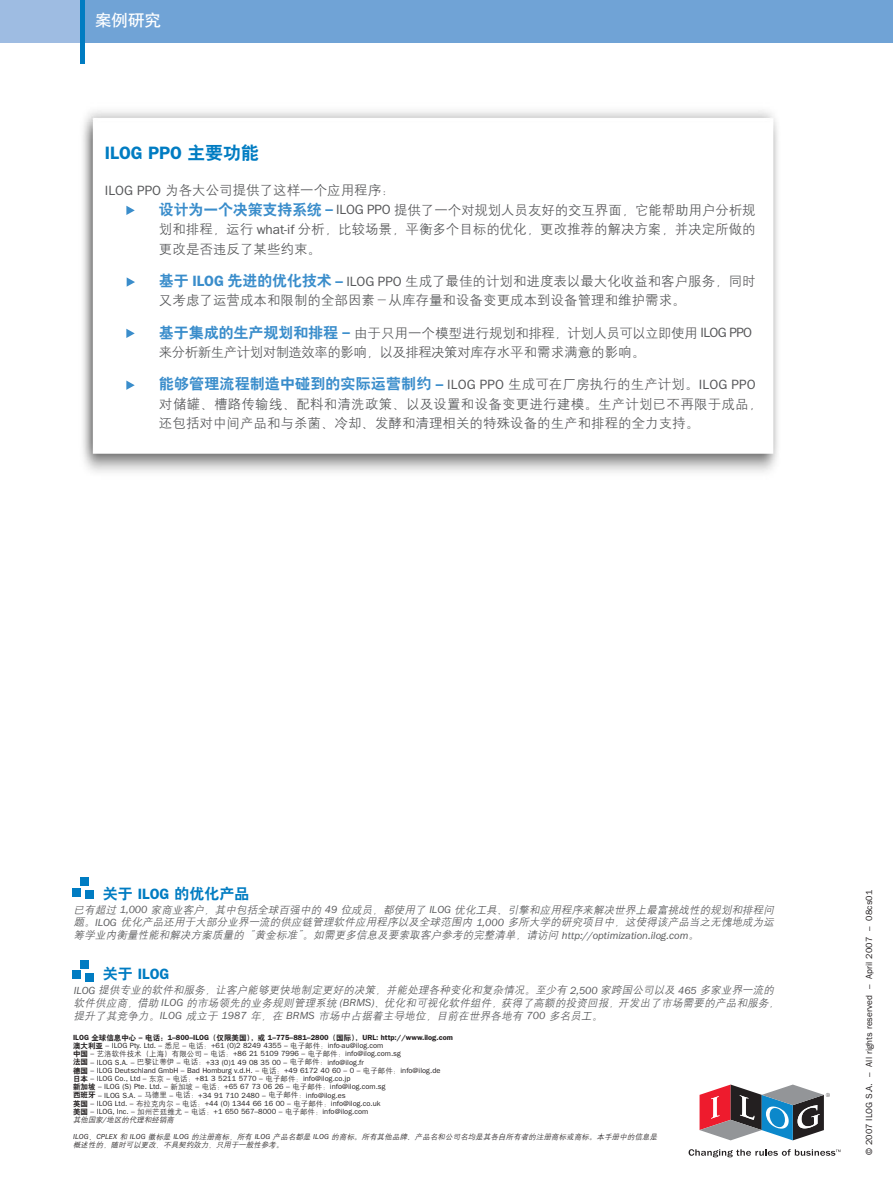
<style>
.page{position:relative;width:893px;height:1191px;background:#fff}
.page>*{position:absolute;margin:0;border:0;box-sizing:border-box;transform-origin:0 0}
.t1{font:600 18px "Franklin Gothic";letter-spacing:-.005em;color:#007cc2}
.t2{font:16.5px "H Yb 1 gj";color:#fff}
.t3{font:15px "H Yb 2 gj";letter-spacing:.01em;color:#3a8dcb}
.t4{font:15px "H Yb 2 gj";color:#007cc2}
.t5{font:600 15px "Franklin Gothic";color:#007cc2}
.t6{font:13.5px/19.5px "H Yg 2 gj";color:#57585a}
.t7{font:13.5px/19.5px "H Yg 2 gj";letter-spacing:-.04em;color:#57585a}
.t8{font:italic 10.65px/12.8px "H Yg 2 gj";color:#57585a}
.t9{font:9px "Franklin Gothic";color:#231f20}
.t10{font:7.5px/8.2px "Franklin Gothic";color:#231f20}
.t11{font:italic 7.5px/8.2px "H Yg 2 gj";color:#231f20}
.s1{font-family:"H Yb 2 gj";font-weight:400}
.s2{font-family:"Franklin Gothic"}
.s3{font-family:"H Yb 2 gj";font-size:15px;color:#3a8dcb}
.s4{font-family:"Franklin Gothic";font-weight:600;font-size:15px;color:#3a8dcb}
.s5{font-family:"Franklin Gothic";font-weight:600}
.s6{font-family:"Franklin Gothic";font-size:13.5px;color:#57585a}
.s7{font-family:"H Yg 2 gj";font-size:13.5px;color:#57585a}
.s8{font-weight:600}
.s9{font-family:"H Yb 2 gj"}
.s10{font-family:"H Yg 2 gj"}
</style>
<div class="page">
<svg style="left:699px;top:1085px;width:130px;height:55px"></svg>
<svg style="left:688px;top:1149px;width:152px;height:8px"></svg>
<div style="left:80px;top:960px;width:9px;height:9px;background:#007cc2"></div>
<div style="left:72px;top:970px;width:9px;height:9px;background:#007cc2"></div>
<div style="left:85px;top:973px;width:9px;height:9px;background:#007cc2"></div>
<div style="left:80px;top:877px;width:9px;height:9px;background:#007cc2"></div>
<div style="left:72px;top:888px;width:9px;height:9px;background:#007cc2"></div>
<div style="left:85px;top:891px;width:9px;height:8px;background:#007cc2"></div>
<div style="left:0;top:0;width:85px;height:43px;background:#9ebce2"></div>
<div style="left:85px;top:0;width:807px;height:43px;background:#70a3d6"></div>
<hr style="left:81px;top:0;width:4px;height:64px;background:#007cc2">
<img style="left:83px;top:110px;width:695px;height:363px">
<svg style="left:126px;top:206px;width:9px;height:9px"></svg>
<svg style="left:127px;top:277px;width:8px;height:10px"></svg>
<svg style="left:126px;top:329px;width:9px;height:9px"></svg>
<svg style="left:126px;top:381px;width:9px;height:9px"></svg>
<h2 class="t2" style="left:95px;top:12px;width:67px">案例研究</h2>
<h1 class="t1" style="left:105px;top:146px;width:155px">ILOG PPO <span class="s1">主要功能</span></h1>
<h3 class="t6" style="left:159px;top:180px;width:598px;text-indent:-54px"><span class="s2">ILOG PPO</span> 为各大公司提供了这样一个应用程序：<br><span class="s3">设计为一个决策支持系统</span> <span class="s4">–</span> <span class="s2">ILOG PPO</span> 提供了一个对规划人员友好的交互界面，它能帮助用户分析规划和排程，运行 <span class="s2">what-if</span> 分析，比较场景，平衡多个目标的优化，更改推荐的解决方案，并决定所做的更改是否违反了某些约束。</h3>
<h3 class="t6" style="left:159px;top:271px;width:598px"><span class="s3">基于</span> <span class="s4">ILOG</span> <span class="s3">先进的优化技术</span> <span class="s4">–</span> <span class="s2">ILOG PPO</span> 生成了最佳的计划和进度表以最大化收益和客户服务，同时又考虑了运营成本和限制的全部因素－从库存量和设备变更成本到设备管理和维护需求。</h3>
<h3 class="t7" style="left:159px;top:323px;width:594px"><span class="s3">基于集成的生产规划和排程</span> <span class="s4">–</span> 由于只用一个模型进行规划和排程，计划人员可以立即使用 <span class="s2">ILOG PPO</span>来分析新生产计划对制造效率的影响，以及排程决策对库存水平和需求满意的影响。</h3>
<h3 class="t3" style="left:159px;top:376px;width:598px">能够管理流程制造中碰到的实际运营制约 <span class="s5">–</span> <span class="s6">ILOG PPO</span> <span class="s7">生成可在厂房执行的生产计划。</span><span class="s6">ILOG PPO</span></h3>
<h3 class="t6" style="left:159px;top:394px;width:605px">对储罐、槽路传输线、配料和清洗政策、以及设置和设备变更进行建模。生产计划已不再限于成品，还包括对中间产品和与杀菌、冷却、发酵和清理相关的特殊设备的生产和排程的全力支持。</h3>
<h3 class="t4" style="left:103px;top:886px;width:148px">关于 <span class="s5">ILOG</span> 的优化产品</h3>
<p class="t8" style="left:74px;top:903px;width:704px;text-align:justify">已有超过 <span class="s2">1 , 0 0 0</span> 家商业客户，其中包括全球百强中的 <span class="s2">4 9</span> 位成员，都使用了 <span class="s2">I L O G</span> 优化工具、引擎和应用程序来解决世界上最富挑战性的规划和排程问题。<span class="s2">I L O G</span> 优化产品还用于大部分业界一流的供应链管理软件应用程序以及全球范围内 <span class="s2">1 , 0 0 0</span> 多所大学的研究项目中，这使得该产品当之无愧地成为运筹学业内衡量性能和解决方案质量的“黄金标准”。如需更多信息及要索取客户参考的完整清单，请访问 <span class="s2">h t tp ://o p t i m iza t i o n . i l og . c o m</span> 。</p>
<h3 class="t5" style="left:103px;top:969px;width:68px"><span class="s1">关于</span> ILOG</h3>
<h3 class="t8" style="left:74px;top:984px;width:709px"><span class="s2">I L O G</span> 提供专业的软件和服务，让客户能够更快地制定更好的决策，并能处理各种变化和复杂情况。至少有 <span class="s2">2 , 5 0 0</span> 家跨国公司以及 <span class="s2">4 6 5</span> 多家业界一流的软件供应商，借助 <span class="s2">I L O G</span> 的市场领先的业务规则管理系统 <span class="s2">( B R M S)</span> 、优化和可视化软件组件，获得了高额的投资回报，开发出了市场需要的产品和服务，提升了其竞争力。<span class="s2">IL O G</span> 成立于 <span class="s2">1 9 8 7</span> 年，在 <span class="s2">B R MS</span> 市场中占据着主导地位，目前在世界各地有 <span class="s2">70 0</span> 多名员工。</h3>
<p class="t10" style="left:73px;top:1034px;width:381px"><span class="s8">ILOG</span> <span class="s9">全球信息中心</span> <span class="s8">–</span> <span class="s9">电话：</span><span class="s8">1–800–ILOG</span><span class="s9">（仅限美国），或</span> <span class="s8">1–775–881–2800</span><span class="s9">（国际），</span><span class="s8">URL: http://www.ilog.com</span><span class="s9">澳大利亚</span> – ILOG Pty. Ltd. – <span class="s10">悉尼</span> – <span class="s10">电话：</span>+61 (0)2 8249 4355 – <span class="s10">电子邮件：</span>info-au@ilog.com<br><span class="s9">中国</span> – <span class="s10">艺洛软件技术（上海）有限公司</span> – <span class="s10">电话：</span>+86 21 5109 7996 – <span class="s10">电子邮件：</span>info@ilog.com.sg<br><span class="s9">法国</span> – ILOG S.A. – <span class="s10">巴黎让蒂伊</span> – <span class="s10">电话：</span>+33 (0)1 49 08 35 00 – <span class="s10">电子邮件：</span>info@ilog.fr<br><span class="s9">德国</span> – ILOG Deutschland GmbH – Bad Homburg v.d.H. – <span class="s10">电话：</span>+49 6172 40 60 – 0 – <span class="s10">电子邮件：</span>info@ilog.de<br><span class="s9">日本</span> – ILOG Co., Ltd – <span class="s10">东京</span> – <span class="s10">电话：</span>+81 3 5211 5770 – <span class="s10">电子邮件：</span>info@ilog.co.jp<br><span class="s9">新加坡</span> – ILOG (S) Pte. Ltd. – <span class="s10">新加坡</span> – <span class="s10">电话：</span>+65 67 73 06 26 – <span class="s10">电子邮件：</span>info@ilog.com.sg<br><span class="s9">西班牙</span> – ILOG S.A. – <span class="s10">马德里</span> – <span class="s10">电话：</span>+34 91 710 2480 – <span class="s10">电子邮件：</span>info@ilog.es<br><span class="s9">英国</span> – ILOG Ltd. – <span class="s10">布拉克内尔</span> – <span class="s10">电话：</span>+44 (0) 1344 66 16 00 – <span class="s10">电子邮件：</span>info@ilog.co.uk<br><span class="s9">美国</span> – ILOG, Inc. – <span class="s10">加州芒廷维尤</span> – <span class="s10">电话：</span>+1 650 567–8000 – <span class="s10">电子邮件：</span>info@ilog.com</p>
<p class="t11" style="left:73px;top:1116px;width:104px">其他国家<span class="s2">/</span>地区的代理和经销商</p>
<p class="t11" style="left:73px;top:1132px;width:587px"><span class="s2">I L O G</span> 、<span class="s2">C PL EX</span> 和 <span class="s2">I L O G</span> 徽标是 <span class="s2">I L O G</span> 的注册商标，所有 <span class="s2">I L O G</span> 产品名都是 <span class="s2">I L O G</span> 的商标。所有其他品牌、产品名和公司名均是其各自所有者的注册商标或商标。本手册中的信息是概述性的，随时可以更改，不具契约效力，只用于一般性参考。</p>
<p class="t9" style="left:865px;top:1155px;width:267px;rotate:-90deg">© 2007 ILOG S.A. – All rights reserved – April 2007 – 08cs01</p>
</div>
